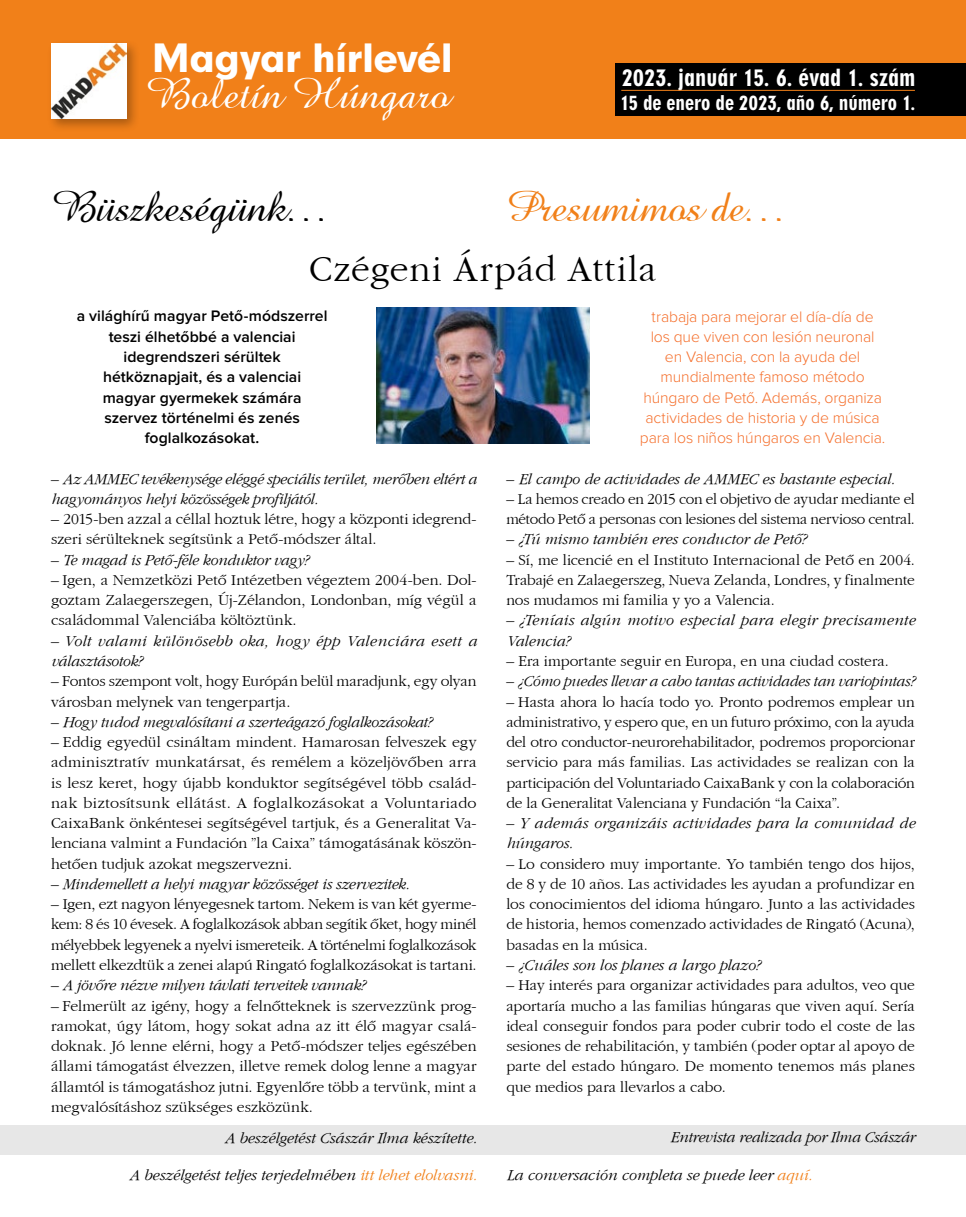
<style>
.page{position:relative;width:966px;height:1217px;background:#fff}
.page>*{position:absolute;margin:0;border:0;box-sizing:border-box;transform-origin:0 0}
.t1{font:45px "Amazone HU Normal";color:#fff}
.t2{font:45px "Amazone HU Normal";letter-spacing:-.02em;color:#000}
.t3{font:45px "Amazone HU Normal";letter-spacing:-.02em;color:#f18019}
.t4{font:37.5px "H Garamond";letter-spacing:.025em;color:#000}
.t5{font:900 37.35px "OT Geometric 706";letter-spacing:-.02em;color:#fff}
.t6{font:900 condensed 22.65px "OT Geometric 706";color:#fff}
.t7{font:900 condensed 19.5px "OT Geometric 706";letter-spacing:-.005em;color:#fff}
.t8{font:15.75px/20.2px "H Garamond";letter-spacing:-.005em;color:#000;text-align:justify}
.t9{font:italic 15.75px/20.2px "H Garamond";letter-spacing:-.005em;color:#000}
.t10{font:300 15.75px/20.2px "Proxima Nova";letter-spacing:-.01em;color:#f5702d;text-align:center}
.t11{font:600 15.75px/20.2px "Proxima Nova";letter-spacing:.005em;color:#000;text-align:center}
.t12{font:italic 15.75px/20.2px "H Garamond";letter-spacing:.02em;color:#000}
.t13{font:italic 15.75px/20.2px "H Garamond";letter-spacing:.015em;color:#000}
.t14{font:italic 15.75px "H Garamond";letter-spacing:-.005em;color:#000;scale:.96 1}
.s1{font-style:italic}
.s2{color:#f18019}
</style>
<div class="page">
<div style="left:0;top:0;width:965px;height:139px;background:#f18019"></div>
<div style="left:46px;top:39px;width:94px;height:93px;background:#000;opacity:.3"></div>
<img style="left:51px;top:44px;width:75px;height:75px">
<div style="left:614px;top:63px;width:351px;height:52px;background:#000"></div>
<hr style="left:621px;top:90px;width:293px;height:1px;background:#f18019">
<div style="left:0;top:1124px;width:965px;height:30px;background:#e7e7e7"></div>
<img style="left:376px;top:307px;width:213px;height:136px">
<h3 class="t5" style="left:152px;top:32px;width:302px">Magyar hírlevél</h3>
<h1 class="t1" style="left:145px;top:68px;width:306px">Boletín Húngaro</h1>
<h3 class="t6" style="left:621px;top:63px;width:295px">2023. január 15. 6. évad 1. szám</h3>
<p class="t7" style="left:620px;top:91px;width:297px">15 de enero de 2023, año 6, número 1.</p>
<h1 class="t2" style="left:51px;top:181px;width:280px">Büszkeségünk…</h1>
<h1 class="t3" style="left:505px;top:181px;width:283px">Presumimos de…</h1>
<h2 class="t4" style="left:309px;top:248px;width:349px">Czégeni Árpád Attila</h2>
<p class="t11" style="left:77px;top:306px;width:252px">a világhírű magyar Pető-módszerrel teszi élhetőbbé a valenciai idegrendszeri sérültek hétköznapjait, és a valenciai magyar gyermekek számára szervez történelmi és zenés foglalkozásokat.</p>
<p class="t10" style="left:639px;top:306px;width:247px">trabaja para mejorar el día-día de<br>los que viven con lesión neuronal<br>en Valencia, con la ayuda del mundialmente famoso método húngaro de Pető. Además, organiza actividades de historia y de música para los niños húngaros en Valencia.</p>
<p class="t9" style="left:51px;top:468px;width:427px">– Az AMMEC tevékenysége eléggé speciális terület, merőben eltért a hagyományos helyi közösségek profiljától.</p>
<p class="t8" style="left:51px;top:509px;width:427px">– 2015-ben azzal a céllal hoztuk létre, hogy a központi idegrend&shy;szeri sérülteknek segítsünk a Pető-módszer által.</p>
<p class="t9" style="left:51px;top:549px;width:259px">– Te magad is Pető-féle konduktor vagy?</p>
<p class="t8" style="left:51px;top:570px;width:427px"><span class="s1">–</span> Igen, a Nemzetközi Pető Intézetben végeztem 2004-ben. Dol&shy;goztam Zalaegerszegen, Új-Zélandon, Londonban, míg végül a családommal Valenciába költöztünk.</p>
<p class="t12" style="left:51px;top:630px;width:427px">– Volt valami különösebb oka, hogy épp Valenciára esett a választásotok?</p>
<p class="t8" style="left:51px;top:671px;width:427px"><span class="s1">–</span> Fontos szempont volt, hogy Európán belül maradjunk, egy olyan városban melynek van tengerpartja.</p>
<p class="t9" style="left:51px;top:711px;width:382px">– Hogy tudod megvalósítani a szerteágazó foglalkozásokat?</p>
<p class="t8" style="left:51px;top:732px;width:427px"><span class="s1">–</span> Eddig egyedül csináltam mindent. Hamarosan felveszek egy adminisztratív munkatársat, és remélem a közeljövőben arra is lesz keret, hogy újabb konduktor segítségével több család&shy;nak biztosítsunk ellátást. A foglalkozásokat a Voluntariado CaixaBank önkéntesei segítségével tartjuk, és a Generalitat Va&shy;lenciana valmint a Fundación ”la Caixa” támogatásának köszön&shy;hetően tudjuk azokat megszervezni.</p>
<p class="t9" style="left:51px;top:873px;width:359px">– Mindemellett a helyi magyar közösséget is szervezitek.</p>
<p class="t8" style="left:51px;top:894px;width:427px"><span class="s1">–</span> Igen, ezt nagyon lényegesnek tartom. Nekem is van két gyerme&shy;kem: 8 és 10 évesek. A foglalkozások abban segítik őket, hogy minél mélyebbek legyenek a nyelvi ismereteik. A történelmi foglalkozások mellett elkezdtük a zenei alapú Ringató foglalkozásokat is tartani.</p>
<p class="t9" style="left:51px;top:975px;width:316px">– A jövőre nézve milyen távlati terveitek vannak?</p>
<p class="t8" style="left:51px;top:995px;width:427px"><span class="s1">–</span> Felmerült az igény, hogy a felnőtteknek is szervezzünk prog&shy;ramokat, úgy látom, hogy sokat adna az itt élő magyar csalá&shy;doknak. Jó lenne elérni, hogy a Pető-módszer teljes egészében állami támogatást élvezzen, illetve remek dolog lenne a magyar államtól is támogatáshoz jutni. Egyenlőre több a tervünk, mint a megvalósításhoz szükséges eszközünk.</p>
<p class="t9" style="left:224px;top:1128px;width:253px">A beszélgetést Császár Ilma készítette.</p>
<p class="t9" style="left:129px;top:1164px;width:349px">A beszélgetést teljes terjedelmében <span class="s2">itt lehet elolvasni.</span></p>
<p class="t9" style="left:506px;top:468px;width:389px">– El campo de actividades de AMMEC es bastante especial.</p>
<p class="t8" style="left:506px;top:489px;width:410px"><span class="s1">–</span> La hemos creado en 2015 con el objetivo de ayudar mediante el método Pető a personas con lesiones del sistema nervioso central.</p>
<p class="t9" style="left:506px;top:529px;width:301px">– ¿Tú mismo también eres conductor de Pető?</p>
<p class="t8" style="left:506px;top:549px;width:410px"><span class="s1">–</span> Sí, me licencié en el Instituto Internacional de Pető en 2004.<br>Trabajé en Zalaegerszeg, Nueva Zelanda, Londres, y finalmente nos mudamos mi familia y yo a Valencia.</p>
<p class="t13" style="left:506px;top:610px;width:410px">– ¿Teníais algún motivo especial para elegir precisamente<br>Valencia?</p>
<p class="t8" style="left:506px;top:651px;width:384px"><span class="s1">–</span> Era importante seguir en Europa, en una ciudad costera.</p>
<p class="t14" style="left:506px;top:672px;width:427px">– ¿Cómo puedes llevar a cabo tantas actividades tan variopintas?</p>
<p class="t8" style="left:506px;top:691px;width:410px"><span class="s1">–</span> Hasta ahora lo hacía todo yo. Pronto podremos emplear un administrativo, y espero que, en un futuro próximo, con la ayuda del otro conductor-neurorehabilitador, podremos proporcionar servicio para más familias. Las actividades se realizan con la participación del Voluntariado CaixaBank y con la colaboración de la Generalitat Valenciana y Fundación “la Caixa”.</p>
<p class="t9" style="left:506px;top:813px;width:410px">– Y además organizáis actividades para la comunidad de húngaros.</p>
<p class="t8" style="left:506px;top:853px;width:410px"><span class="s1">–</span> Lo considero muy importante. Yo también tengo dos hijos, de 8 y de 10 años. Las actividades les ayudan a profundizar en los conocimientos del idioma húngaro. Junto a las actividades de historia, hemos comenzado actividades de Ringató (Acuna), basadas en la música.</p>
<p class="t9" style="left:506px;top:954px;width:255px">– ¿Cuáles son los planes a largo plazo?</p>
<p class="t8" style="left:506px;top:975px;width:410px"><span class="s1">–</span> Hay interés para organizar actividades para adultos, veo que aportaría mucho a las familias húngaras que viven aquí. Sería ideal conseguir fondos para poder cubrir todo el coste de las sesiones de rehabilitación, y también (poder optar al apoyo de parte del estado húngaro. De momento tenemos más planes que medios para llevarlos a cabo.</p>
<p class="t9" style="left:670px;top:1126px;width:246px">Entrevista realizada por Ilma Császár</p>
<p class="t9" style="left:506px;top:1164px;width:307px">La conversación completa se puede leer <span class="s2">aquí.</span></p>
</div>
